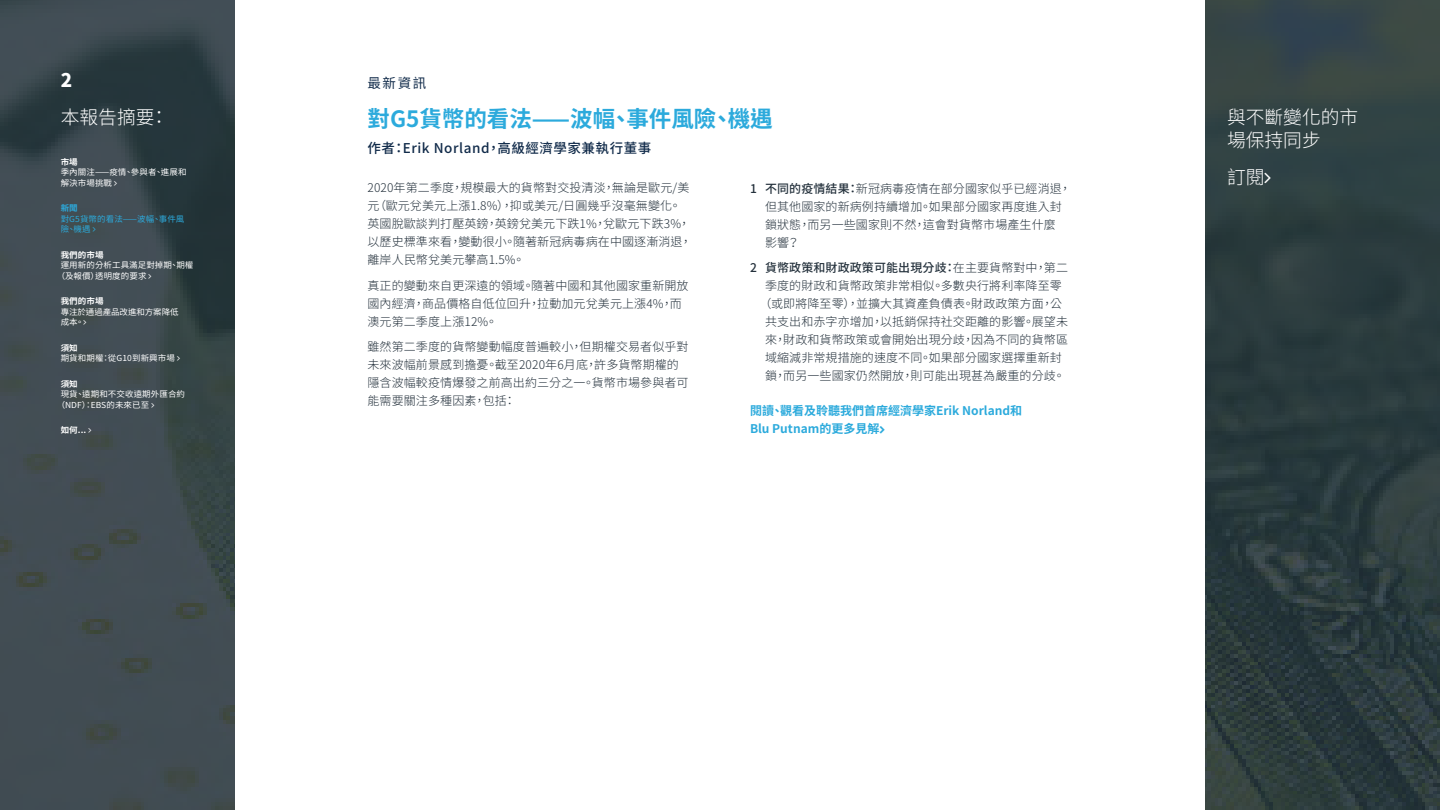
<style>
.page{position:relative;width:1440px;height:810px;background:#fff}
.page>*{position:absolute;margin:0;border:0;box-sizing:border-box;transform-origin:0 0}
.t1{font:700 22.5px "Noto Sans CJ Ktc";color:#2caadc}
.t2{font:300 18.75px/22.5px "Noto Sans CJ Ktc";color:#fff}
.t3{font:900 18.75px "Noto Sans CJ Ktc";color:#fff}
.t4{font:500 13.5px "Noto Sans CJ Ktc";letter-spacing:.04em;color:#112b4a}
.t5{font:13.5px "Noto Sans CJ Ktc";color:#112b4a}
.t6{font:300 12px/18px "Noto Sans CJ Ktc";letter-spacing:.01em;color:#24313c}
.t7{font:700 12px/18px "Noto Sans CJ Ktc";color:#2caadc}
.t8{font:500 12px "Noto Sans CJ Ktc";letter-spacing:.01em;color:#24313c}
.t9{font:8.25px/10.5px "Noto Sans CJ Ktc";letter-spacing:.01em;color:#fff}
.t10{font:700 8.25px "Noto Sans CJ Ktc";letter-spacing:.01em;color:#fff}
.t11{font:8.25px/10.5px "Noto Sans CJ Ktc";letter-spacing:.01em;color:#2caadc}
.t12{font:8.25px/10.5px "Noto Sans CJ Ktc";letter-spacing:-.01em;color:#fff}
.t13{font:700 8.25px "Noto Sans CJ Ktc";color:#2caadc}
.s1{font-weight:500}
.s2{font-weight:300}
</style>
<div class="page">
<img style="left:0;top:0;width:1440px;height:810px">
<div style="left:235px;top:0;width:970px;height:810px;background:#fff"></div>
<svg style="left:1265px;top:173px;width:6px;height:10px"></svg>
<svg style="left:114px;top:181px;width:3px;height:4px"></svg>
<svg style="left:93px;top:227px;width:3px;height:5px"></svg>
<svg style="left:177px;top:356px;width:3px;height:5px"></svg>
<svg style="left:151px;top:403px;width:3px;height:4px"></svg>
<h2 class="t3" style="left:61px;top:69px;width:13px">2</h2>
<h2 class="t2" style="left:61px;top:106px;width:109px">本報告摘要：</h2>
<p class="t10" style="left:61px;top:157px;width:19px">市場</p>
<p class="t9" style="left:61px;top:167px;width:127px">季內關注——疫情、參與者、進展和解決市場挑戰</p>
<p class="t13" style="left:61px;top:203px;width:19px">新聞</p>
<p class="t11" style="left:61px;top:213px;width:125px">對G5貨幣的看法——波幅、事件風險、機遇</p>
<p class="t10" style="left:61px;top:250px;width:44px">我們的市場</p>
<p class="t9" style="left:57px;top:260px;width:138px;text-indent:4px">運用新的分析工具滿足對掉期、期權（及報價）透明度的要求</p>
<p class="t10" style="left:61px;top:296px;width:44px">我們的市場</p>
<p class="t12" style="left:61px;top:306px;width:119px">專注於通過產品改進和方案降低成本。</p>
<p class="t10" style="left:61px;top:343px;width:19px">須知</p>
<p class="t9" style="left:61px;top:353px;width:116px">期貨和期權：從G10到新興市場</p>
<p class="t10" style="left:61px;top:379px;width:19px">須知</p>
<p class="t9" style="left:57px;top:389px;width:130px;text-indent:4px">現貨、遠期和不交收遠期外匯合約（NDF）：EBS的未來已至</p>
<p class="t10" style="left:61px;top:425px;width:27px">如何...</p>
<p class="t5" style="left:368px;top:75px;width:60px">最新資訊</p>
<h1 class="t1" style="left:368px;top:106px;width:407px">對G5貨幣的看法——波幅、事件風險、機遇</h1>
<p class="t4" style="left:368px;top:140px;width:285px">作者：Erik Norland，高級經濟學家兼執行董事</p>
<p class="t6" style="left:368px;top:179px;width:326px">2020年第二季度，規模最大的貨幣對交投清淡，無論是歐元/美元（歐元兌美元上漲1.8%），抑或美元/日圓幾乎沒毫無變化。英國脫歐談判打壓英鎊，英鎊兌美元下跌1%，兌歐元下跌3%，以歷史標準來看，變動很小。隨著新冠病毒病在中國逐漸消退，離岸人民幣兌美元攀高1.5%。</p>
<p class="t6" style="left:368px;top:277px;width:323px">真正的變動來自更深遠的領域。隨著中國和其他國家重新開放國內經濟，商品價格自低位回升，拉動加元兌美元上漲4%，而澳元第二季度上漲12%。</p>
<p class="t6" style="left:368px;top:338px;width:323px">雖然第二季度的貨幣變動幅度普遍較小，但期權交易者似乎對未來波幅前景感到擔憂。截至2020年6月底，許多貨幣期權的隱含波幅較疫情爆發之前高出約三分之一。貨幣市場參與者可能需要關注多種因素，包括：</p>
<p class="t6" style="left:765px;top:179px;width:307px;text-indent:-15px"><span class="s1">1 不同的疫情結果：</span>新冠病毒疫情在部分國家似乎已經消退，但其他國家的新病例持續增加。如果部分國家再度進入封鎖狀態，而另一些國家則不然，這會對貨幣市場產生什麼<br>影響？</p>
<p class="t8" style="left:750px;top:261px;width:320px">2 貨幣政策和財政政策可能出現分歧：<span class="s2">在主要貨幣對中，第二</span></p>
<p class="t6" style="left:765px;top:277px;width:298px">季度的財政和貨幣政策非常相似。多數央行將利率降至零</p>
<p class="t6" style="left:759px;top:295px;width:304px">（或即將降至零），並擴大其資產負債表。財政政策方面，公</p>
<p class="t6" style="left:765px;top:313px;width:305px">共支出和赤字亦增加，以抵銷保持社交距離的影響。展望未</p>
<p class="t6" style="left:765px;top:331px;width:305px">來，財政和貨幣政策或會開始出現分歧，因為不同的貨幣區</p>
<p class="t6" style="left:765px;top:349px;width:298px">域縮減非常規措施的速度不同。如果部分國家選擇重新封</p>
<p class="t6" style="left:765px;top:367px;width:302px">鎖，而另一些國家仍然開放，則可能出現甚為嚴重的分歧。</p>
<p class="t7" style="left:750px;top:401px;width:274px">閱讀、觀看及聆聽我們首席經濟學家Erik Norland和<br>Blu Putnam的更多見解</p>
<h2 class="t2" style="left:1227px;top:106px;width:133px">與不斷變化的市場保持同步</h2>
<h2 class="t2" style="left:1227px;top:166px;width:39px">訂閱</h2>
</div>
